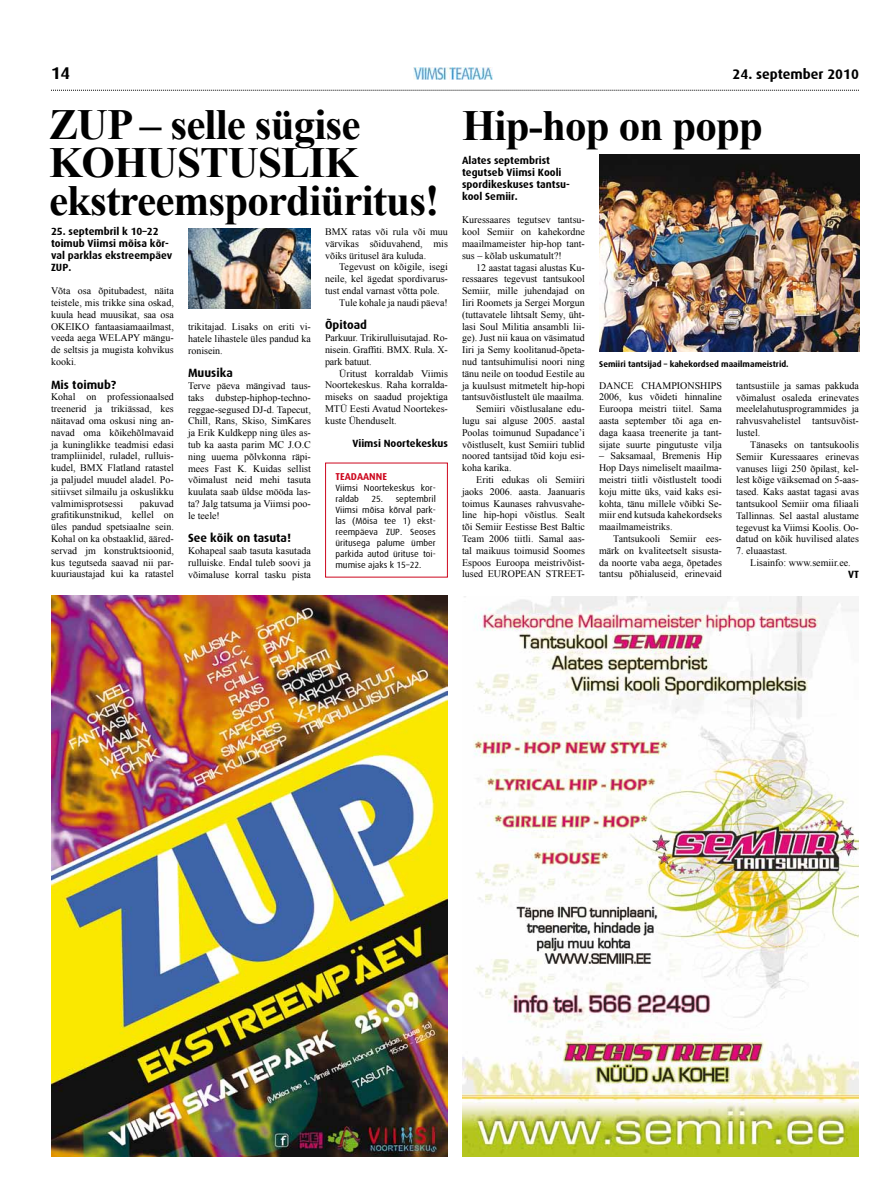
<style>
.page{position:relative;width:893px;height:1191px;background:#fff}
.page>*{position:absolute;margin:0;border:0;box-sizing:border-box;transform-origin:0 0}
.t1{font:700 43px/38px "Times New Roman";letter-spacing:-.02em;color:#000}
.t2{font:700 17px "Dax";color:#000}
.t3{font:700 14px "Dax";color:#000}
.t4{font:700 12px "Dax";color:#000}
.t5{font:700 10.5px/11.8px "Dax";color:#000}
.t6{font:10px/11.8px "Times New Roman";color:#000;text-align:justify}
.t7{font:700 10px "Dax";color:#cd071e}
.t8{font:9px/11px "Dax";color:#000}
.t9{font:700 8.5px "Dax";color:#000}
</style>
<div class="page">
<svg style="left:51px;top:90px;width:808px;height:1px"></svg>
<img style="left:413px;top:68px;width:79px;height:11px">
<img style="left:599px;top:155px;width:261px;height:197px">
<img style="left:463px;top:596px;width:396px;height:560px">
<img style="left:51px;top:595px;width:397px;height:562px">
<div style="left:325px;top:462px;width:123px;height:115px;border:1px solid #cd071e"></div>
<img style="left:188px;top:228px;width:122px;height:81px">
<h2 class="t2" style="left:51px;top:64px;width:21px">14</h2>
<h3 class="t3" style="left:733px;top:66px;width:128px">24. september 2010</h3>
<h1 class="t1" style="left:49px;top:104px;width:392px">ZUP – selle sügise<br>KOHUSTUSLIK ekstreemspordiüritus!</h1>
<p class="t5" style="left:51px;top:226px;width:123px">25. septembril k 10–22 toimub Viimsi mõisa kõr&shy;val parklas ekstreempäev<br>ZUP.</p>
<p class="t6" style="left:51px;top:285px;width:124px">Võta osa õpitubadest, näita teistele, mis trikke sina oskad, kuula head muusikat, saa osa OKEIKO fantaasiamaailmast, veeda aega WELAPY mängu&shy;de seltsis ja mugista kohvikus kooki.</p>
<p class="t4" style="left:51px;top:378px;width:67px">Mis toimub?</p>
<p class="t6" style="left:51px;top:391px;width:124px">Kohal on professionaalsed treenerid ja trikiässad, kes näitavad oma oskusi ning an&shy;navad oma kõikehõlmavaid ja kuninglikke teadmisi edasi trampliinidel, ruladel, rulluis&shy;kudel, BMX Flatland ratastel ja paljudel muudel aladel. Po&shy;sitiivset silmailu ja oskuslikku valmimisprotsessi</p>
<p class="t6" style="left:51px;top:497px;width:124px;text-indent:89px">pakuvad grafitikunstnikud, kellel on üles pandud spetsiaalne sein.<br>Kohal on ka obstaaklid, ääred&shy;servad jm konstruktsioonid, kus tegutseda saavad nii par&shy;kuuriaustajad kui ka ratastel</p>
<p class="t6" style="left:188px;top:320px;width:124px">trikitajad. Lisaks on eriti vi&shy;hatele lihastele üles pandud ka ronisein.</p>
<p class="t4" style="left:188px;top:366px;width:46px">Muusika</p>
<p class="t6" style="left:188px;top:379px;width:124px">Terve päeva mängivad taus&shy;taks dubstep-hiphop-techno&shy;reggae-segused DJ-d. Tapecut, Chill, Rans, Skiso, SimKares ja Erik Kuldkepp ning üles as&shy;tub ka aasta parim MC J.O.C ning uuema põlvkonna räpi&shy;mees Fast K. Kuidas sellist võimalust neid mehi tasuta kuulata saab üldse mööda las&shy;ta? Jalg tatsuma ja Viimsi poo&shy;le teele!</p>
<p class="t4" style="left:188px;top:531px;width:105px">See kõik on tasuta!</p>
<p class="t6" style="left:188px;top:545px;width:124px">Kohapeal saab tasuta kasutada rulluiske. Endal tuleb soovi ja võimaluse korral tasku pista</p>
<p class="t6" style="left:325px;top:226px;width:124px">BMX ratas või rula või muu värvikas sõiduvahend, mis võiks üritusel ära kuluda.</p>
<p class="t6" style="left:339px;top:261px;width:110px">Tegevust on kõigile, isegi</p>
<p class="t6" style="left:325px;top:273px;width:124px">neile, kel ägedat spordivarus-</p>
<p class="t6" style="left:325px;top:285px;width:116px">tust endal varnast võtta pole.</p>
<p class="t6" style="left:339px;top:296px;width:110px">Tule kohale ja naudi päeva!</p>
<p class="t4" style="left:325px;top:318px;width:44px">Õpitoad</p>
<p class="t6" style="left:325px;top:332px;width:124px">Parkuur. Trikirulluisutajad. Ro&shy;nisein. Graffiti. BMX. Rula. X&shy;park batuut.</p>
<p class="t6" style="left:325px;top:367px;width:124px;text-indent:14px">Üritust korraldab Viimis Noortekeskus. Raha korralda&shy;miseks on saadud projektiga MTÜ Eesti Avatud Noortekes&shy;kuste Ühenduselt.</p>
<p class="t5" style="left:352px;top:438px;width:97px">Viimsi Noortekeskus</p>
<p class="t7" style="left:335px;top:471px;width:7px">teadaanne</p>
<p class="t8" style="left:335px;top:482px;width:102px">Viimsi Noortekeskus kor&shy;raldab</p>
<p class="t8" style="left:335px;top:493px;width:102px;text-align:justify;text-indent:36px">25. septembril Viimsi mõisa kõrval park&shy;las (Mõisa tee 1) ekst&shy;reempäeva ZUP. Seoses üritusega palume ümber parkida autod ürituse toi&shy;mumise ajaks k 15–22.</p>
<h1 class="t1" style="left:462px;top:105px;width:303px">Hip-hop on popp</h1>
<p class="t5" style="left:462px;top:155px;width:109px">Alates septembrist tegutseb Viimsi Kooli spordikeskuses tantsu&shy;kool Semiir.</p>
<p class="t6" style="left:462px;top:214px;width:124px">Kuressaares tegutsev tantsu&shy;kool Semiir on kahekordne maailmameister hip-hop tant&shy;sus – kõlab uskumatult?!</p>
<p class="t6" style="left:476px;top:261px;width:110px">12 aastat tagasi alustas Ku-</p>
<p class="t6" style="left:462px;top:273px;width:124px">ressaares tegevust tantsukool</p>
<p class="t6" style="left:462px;top:285px;width:124px">Semiir, mille juhendajad on</p>
<p class="t6" style="left:462px;top:296px;width:124px">Iiri Roomets ja Sergei Morgun</p>
<p class="t6" style="left:462px;top:308px;width:124px">(tuttavatele lihtsalt Semy, üht-</p>
<p class="t6" style="left:462px;top:320px;width:124px">lasi Soul Militia ansambli lii-</p>
<p class="t6" style="left:462px;top:332px;width:124px">ge). Just nii kaua on väsimatud</p>
<p class="t6" style="left:462px;top:344px;width:124px">Iiri ja Semy koolitanud-õpeta-</p>
<p class="t6" style="left:462px;top:355px;width:124px">nud tantsuhimulisi noori ning</p>
<p class="t6" style="left:462px;top:367px;width:124px">tänu neile on toodud Eestile au</p>
<p class="t6" style="left:462px;top:379px;width:124px">ja kuulsust mitmetelt hip-hopi</p>
<p class="t6" style="left:462px;top:391px;width:123px">tantsuvõistlustelt üle maailma.</p>
<p class="t6" style="left:476px;top:403px;width:110px">Semiiri võistlusalane edu-</p>
<p class="t6" style="left:462px;top:414px;width:124px">lugu sai alguse 2005. aastal</p>
<p class="t6" style="left:462px;top:426px;width:124px">Poolas toimunud Supadance’i</p>
<p class="t6" style="left:462px;top:438px;width:124px">võistluselt, kust Semiiri tublid</p>
<p class="t6" style="left:462px;top:450px;width:124px">noored tantsijad tõid koju esi-</p>
<p class="t6" style="left:462px;top:462px;width:51px">koha karika.</p>
<p class="t6" style="left:476px;top:473px;width:110px">Eriti edukas oli Semiiri</p>
<p class="t6" style="left:462px;top:485px;width:124px">jaoks 2006. aasta. Jaanuaris</p>
<p class="t6" style="left:462px;top:497px;width:124px">toimus Kaunases rahvusvahe-</p>
<p class="t6" style="left:462px;top:509px;width:124px">line hip-hopi võistlus. Sealt</p>
<p class="t6" style="left:462px;top:521px;width:124px">tõi Semiir Eestisse Best Baltic</p>
<p class="t6" style="left:462px;top:532px;width:124px">Team 2006 tiitli. Samal aas-</p>
<p class="t6" style="left:462px;top:544px;width:124px">tal maikuus toimusid Soomes</p>
<p class="t6" style="left:462px;top:556px;width:124px">Espoos Euroopa meistrivõist-</p>
<p class="t6" style="left:462px;top:568px;width:124px">lused EUROPEAN STREET-</p>
<p class="t9" style="left:599px;top:359px;width:191px">Semiiri tantsijad – kahekordsed maailmameistrid.</p>
<p class="t6" style="left:599px;top:379px;width:124px">DANCE CHAMPIONSHIPS 2006, kus võideti hinnaline Euroopa meistri tiitel. Sama aasta september tõi aga en&shy;daga kaasa treenerite ja tant&shy;sijate suurte pingutuste vilja</p>
<p class="t6" style="left:599px;top:450px;width:124px">– Saksamaal, Bremenis Hip Hop Days nimeliselt maailma&shy;meistri tiitli võistlustelt toodi koju mitte üks, vaid kaks esi&shy;kohta, tänu millele võibki Se&shy;miir end kutsuda kahekordseks maailmameistriks.</p>
<p class="t6" style="left:599px;top:532px;width:124px;text-indent:14px">Tantsukooli Semiir ees&shy;märk on kvaliteetselt sisusta&shy;da noorte vaba aega, õpetades tantsu põhialuseid, erinevaid</p>
<p class="t6" style="left:736px;top:379px;width:124px">tantsustiile ja samas pakkuda võimalust osaleda erinevates meelelahutusprogrammides ja rahvusvahelistel tantsuvõist&shy;lustel.</p>
<p class="t6" style="left:736px;top:438px;width:124px;text-indent:14px">Tänaseks on tantsukoolis Semiir Kuressaares erinevas vanuses liigi 250 õpilast, kel&shy;lest kõige väiksemad on 5-aas&shy;tased. Kaks aastat tagasi avas tantsukool Semiir oma filiaali Tallinnas. Sel aastal alustame tegevust ka Viimsi Koolis. Oo&shy;datud on kõik huvilised alates</p>
<p class="t6" style="left:750px;top:545px;width:102px;text-indent:-14px">7. eluaastast.<br>Lisainfo: www.semiir.ee.</p>
<p class="t5" style="left:848px;top:568px;width:12px">VT</p>
</div>
